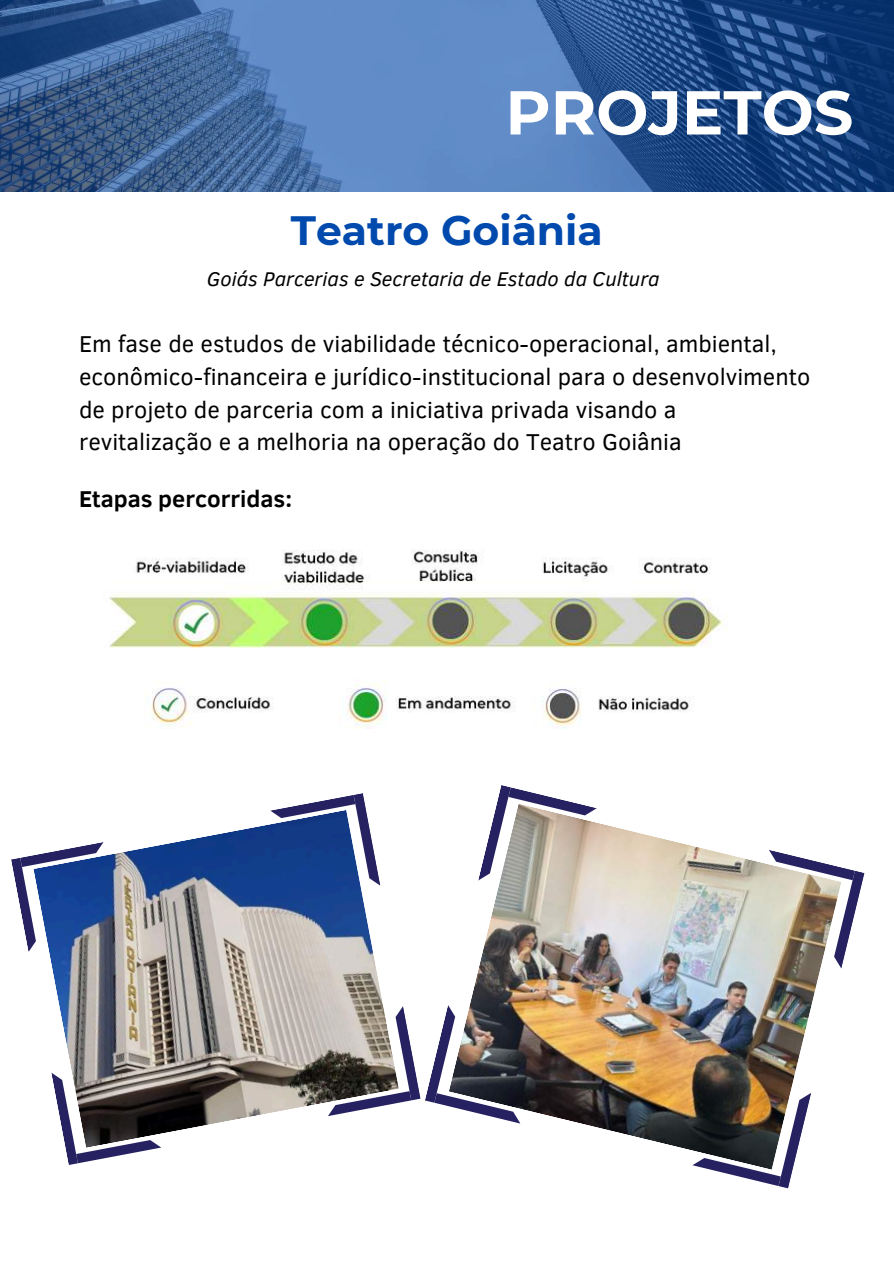
<style>
.page{position:relative;width:894px;height:1264px;background:#fff}
.page>*{position:absolute;margin:0;border:0;box-sizing:border-box;transform-origin:0 0}
.t1{font:700 61.8px "Montserrat";color:#fff}
.t2{font:700 40.95px "Montserrat";color:#004aad}
.t3{font:23.55px/32.7px "Clear Sans";color:#000}
.t4{font:700 23.55px "Clear Sans";color:#000}
.t5{font:italic 20.4px "Clear Sans";color:#000}
</style>
<div class="page">
<svg style="left:0;top:0;width:893px;height:191px;background:#3d659d"></svg>
<svg style="left:708px;top:1169px;width:85px;height:19px"></svg>
<svg style="left:841px;top:867px;width:23px;height:101px"></svg>
<svg style="left:497px;top:785px;width:78px;height:18px"></svg>
<img style="left:470px;top:803px;width:371px;height:366px">
<svg style="left:399px;top:1004px;width:123px;height:119px"></svg>
<svg style="left:275px;top:793px;width:91px;height:17px"></svg>
<svg style="left:65px;top:1147px;width:96px;height:17px"></svg>
<svg style="left:11px;top:855px;width:22px;height:97px"></svg>
<img style="left:33px;top:810px;width:366px;height:337px">
<img style="left:109px;top:549px;width:618px;height:179px">
<h1 class="t1" style="left:505px;top:75px;width:349px">PROJETOS</h1>
<h2 class="t2" style="left:291px;top:205px;width:313px">Teatro Goiânia</h2>
<p class="t5" style="left:207px;top:264px;width:454px">Goiás Parcerias e Secretaria de Estado da Cultura</p>
<p class="t3" style="left:79px;top:326px;width:732px">Em fase de estudos de viabilidade técnico-operacional, ambiental, econômico-financeira e jurídico-institucional para o desenvolvimento de projeto de parceria com a iniciativa privada visando a revitalização e a melhoria na operação do Teatro Goiânia</p>
<p class="t4" style="left:79px;top:482px;width:214px">Etapas percorridas:</p>
</div>
